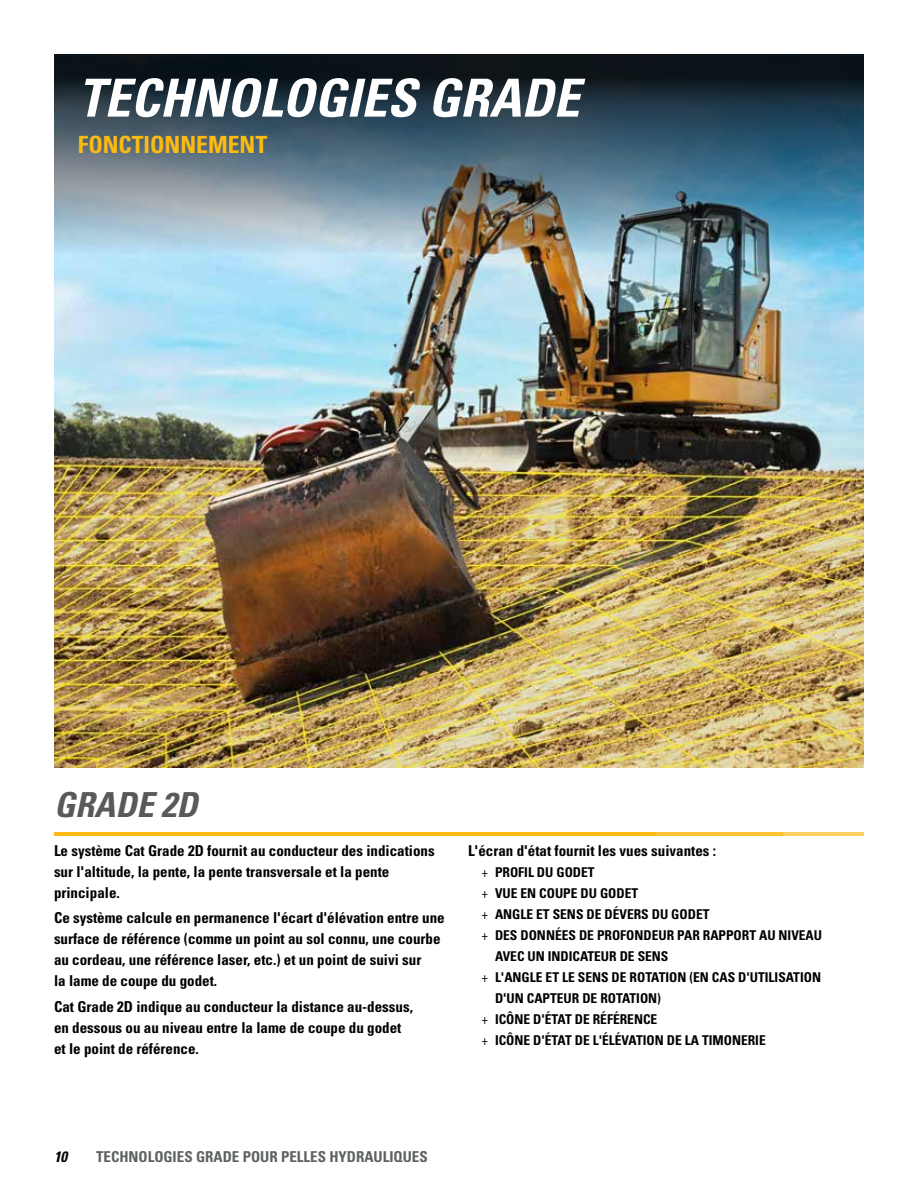
<style>
.page{position:relative;width:918px;height:1188px;background:#fff}
.page>*{position:absolute;margin:0;border:0;box-sizing:border-box;transform-origin:0 0}
.t1{font:italic 700 condensed 52.5px "Univers LT Std";color:#fff}
.t2{font:italic 700 condensed 34.5px "Univers LT Std";color:#58595b}
.t3{font:700 condensed 23.7px "Univers LT Std";color:#fdba12}
.t4{font:700 condensed 15px/21px "Univers LT Std";color:#000}
.t5{font:700 condensed 15px "Univers LT Std";color:#5e6263}
.t6{font:italic 700 condensed 15px "Univers LT Std";color:#000}
.t7{font:700 condensed 13.5px "Univers LT Std";color:#000}
.s1{font-weight:400}
</style>
<div class="page">
<img style="left:54px;top:564px;width:810px;height:204px">
<img style="left:54px;top:54px;width:810px;height:510px">
<hr style="left:54px;top:832px;width:601px;height:3px;background:#fdba12">
<hr style="left:654px;top:832px;width:128px;height:3px;background:#fdba12">
<hr style="left:782px;top:832px;width:82px;height:3px;background:#fdba12">
<h1 class="t1" style="left:78px;top:66px;width:503px">TECHNOLOGIES GRADE</h1>
<h3 class="t3" style="left:78px;top:130px;width:191px">FONCTIONNEMENT</h3>
<h2 class="t2" style="left:54px;top:784px;width:145px">GRADE 2D</h2>
<p class="t4" style="left:54px;top:840px;width:382px">Le système Cat Grade 2D fournit au conducteur des indications sur l'altitude, la pente, la pente transversale et la pente principale.</p>
<p class="t4" style="left:54px;top:908px;width:392px">Ce système calcule en permanence l'écart d'élévation entre une surface de référence (comme un point au sol connu, une courbe au cordeau, une référence laser, etc.) et un point de suivi sur<br>la lame de coupe du godet.</p>
<p class="t4" style="left:54px;top:996px;width:361px">Cat Grade 2D indique au conducteur la distance au-dessus, en dessous ou au niveau entre la lame de coupe du godet et le point de référence.</p>
<p class="t4" style="left:468px;top:840px;width:250px">L'écran d'état fournit les vues suivantes :</p>
<p class="t7" style="left:482px;top:864px;width:115px"><span class="s1">+</span> PROFIL DU GODET</p>
<p class="t7" style="left:482px;top:885px;width:158px"><span class="s1">+</span> VUE EN COUPE DU GODET</p>
<p class="t7" style="left:482px;top:906px;width:230px"><span class="s1">+</span> ANGLE ET SENS DE DÉVERS DU GODET</p>
<p class="t7" style="left:482px;top:927px;width:342px"><span class="s1">+</span> DES DONNÉES DE PROFONDEUR PAR RAPPORT AU NIVEAU</p>
<p class="t7" style="left:495px;top:948px;width:175px">AVEC UN INDICATEUR DE SENS</p>
<p class="t7" style="left:482px;top:969px;width:341px"><span class="s1">+</span> L'ANGLE ET LE SENS DE ROTATION (EN CAS D'UTILISATION</p>
<p class="t7" style="left:495px;top:990px;width:168px">D'UN CAPTEUR DE ROTATION)</p>
<p class="t7" style="left:482px;top:1011px;width:177px"><span class="s1">+</span> ICÔNE D'ÉTAT DE RÉFÉRENCE</p>
<p class="t7" style="left:482px;top:1032px;width:286px"><span class="s1">+</span> ICÔNE D'ÉTAT DE L'ÉLÉVATION DE LA TIMONERIE</p>
<p class="t6" style="left:54px;top:1147px;width:15px">10</p>
<p class="t5" style="left:96px;top:1147px;width:333px">TECHNOLOGIES GRADE POUR PELLES HYDRAULIQUES</p>
</div>
